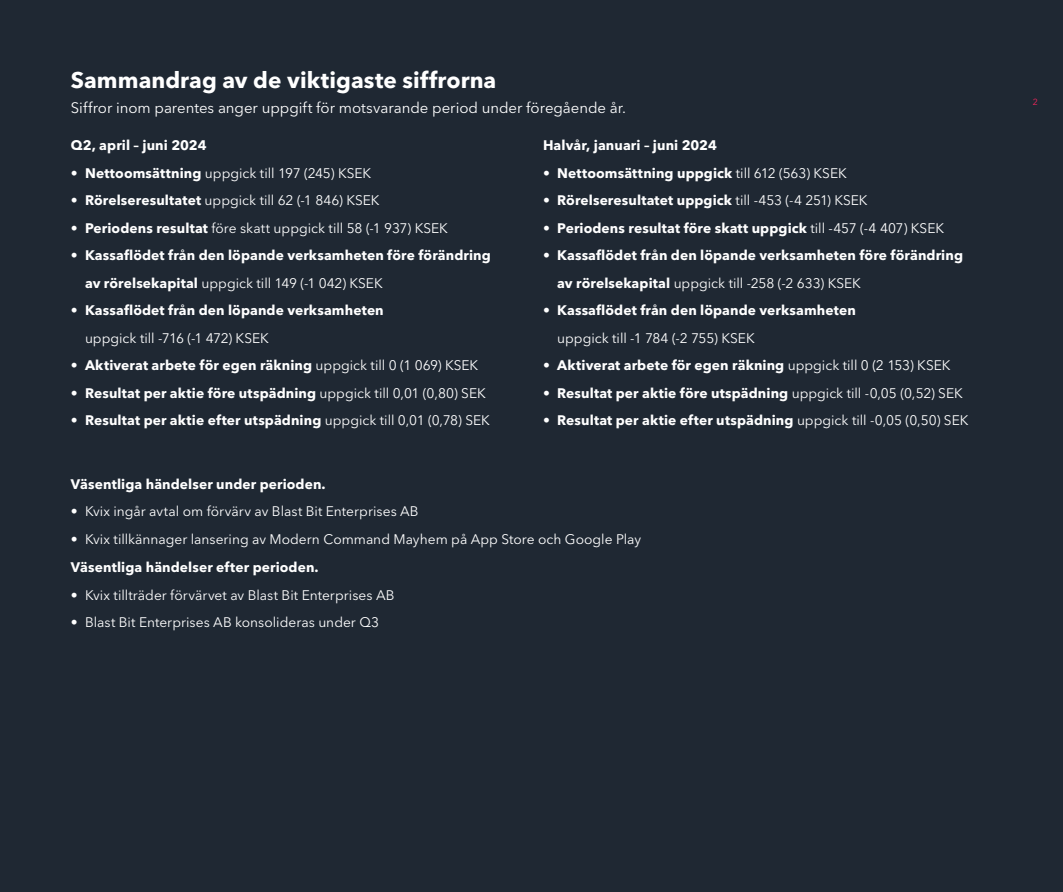
<style>
.page{position:relative;width:1063px;height:892px;background:#fff}
.page>*{position:absolute;margin:0;border:0;box-sizing:border-box;transform-origin:0 0}
.A_H1_Red{font:700 22.5px "Avenir Next LT Pro";letter-spacing:.005em;color:#fff}
.A_H4_Reg{font:15px "Avenir Next LT Pro";letter-spacing:-.005em;color:#fff}
.A_H4_Reg-2{font:700 13.75px/27.5px "Avenir Next LT Pro";letter-spacing:.01em;color:#fff}
.t1{font:13.75px "Avenir Next LT Pro";color:#fff}
.H3_Neg_Bold{font:700 13.75px "Avenir Next LT Pro";letter-spacing:.005em;color:#fff}
.t2{font:8.75px "Avenir Next LT Pro";color:#fa255e}
.s1{font-weight:700}
.s2{font-weight:400}
</style>
<div class="page">
<div style="left:0;top:0;width:1063px;height:891px;background:#1f2833"></div>
<p class="A_H1_Red" style="left:71px;top:66px;width:427px">Sammandrag av de viktigaste siffrorna</p>
<p class="A_H4_Reg" style="left:71px;top:99px;width:557px">Siffror inom parentes anger uppgift för motsvarande period under föregående år.</p>
<p class="H3_Neg_Bold" style="left:71px;top:137px;width:137px">Q2, april – juni 2024</p>
<p class="t1" style="left:71px;top:164px;width:302px"><span class="s1">• Nettoomsättning</span> uppgick till 197 (245) KSEK</p>
<p class="t1" style="left:71px;top:192px;width:310px"><span class="s1">• Rörelseresultatet</span> uppgick till 62 (-1 846) KSEK</p>
<p class="t1" style="left:71px;top:219px;width:379px"><span class="s1">• Periodens resultat</span> före skatt uppgick till 58 (-1 937) KSEK</p>
<p class="A_H4_Reg-2" style="left:85px;top:241px;width:407px;text-indent:-14px">• Kassaflödet från den löpande verksamheten före förändring av rörelsekapital <span class="s2">uppgick till 149 (-1 042) KSEK</span></p>
<p class="A_H4_Reg-2" style="left:85px;top:296px;width:300px;text-indent:-14px">• Kassaflödet från den löpande verksamheten <span class="s2">uppgick till -716 (-1 472) KSEK</span></p>
<p class="A_H4_Reg-2" style="left:71px;top:351px;width:409px">• Aktiverat arbete för egen räkning <span class="s2">uppgick till 0 (1 069) KSEK</span></p>
<p class="A_H4_Reg-2" style="left:71px;top:379px;width:416px">• Resultat per aktie före utspädning <span class="s2">uppgick till 0,01 (0,80) SEK</span></p>
<p class="A_H4_Reg-2" style="left:71px;top:406px;width:420px">• Resultat per aktie efter utspädning <span class="s2">uppgick till 0,01 (0,78) SEK</span></p>
<p class="H3_Neg_Bold" style="left:543px;top:137px;width:176px">Halvår, januari – juni 2024</p>
<p class="A_H4_Reg-2" style="left:543px;top:159px;width:305px">• Nettoomsättning uppgick <span class="s2">till 612 (563) KSEK</span></p>
<p class="A_H4_Reg-2" style="left:543px;top:186px;width:326px">• Rörelseresultatet uppgick <span class="s2">till -453 (-4 251) KSEK</span></p>
<p class="A_H4_Reg-2" style="left:543px;top:214px;width:402px">• Periodens resultat före skatt uppgick <span class="s2">till -457 (-4 407) KSEK</span></p>
<p class="A_H4_Reg-2" style="left:557px;top:241px;width:407px;text-indent:-14px">• Kassaflödet från den löpande verksamheten före förändring av rörelsekapital <span class="s2">uppgick till -258 (-2 633) KSEK</span></p>
<p class="A_H4_Reg-2" style="left:557px;top:296px;width:300px;text-indent:-14px">• Kassaflödet från den löpande verksamheten <span class="s2">uppgick till -1 784 (-2 755) KSEK</span></p>
<p class="A_H4_Reg-2" style="left:543px;top:351px;width:409px">• Aktiverat arbete för egen räkning <span class="s2">uppgick till 0 (2 153) KSEK</span></p>
<p class="A_H4_Reg-2" style="left:543px;top:379px;width:421px">• Resultat per aktie före utspädning <span class="s2">uppgick till -0,05 (0,52) SEK</span></p>
<p class="A_H4_Reg-2" style="left:543px;top:406px;width:427px">• Resultat per aktie efter utspädning <span class="s2">uppgick till -0,05 (0,50) SEK</span></p>
<p class="A_H4_Reg-2" style="left:71px;top:469px;width:256px">Väsentliga händelser under perioden.</p>
<p class="t1" style="left:71px;top:503px;width:349px">• Kvix ingår avtal om förvärv av Blast Bit Enterprises AB</p>
<p class="t1" style="left:71px;top:530px;width:572px">• Kvix tillkännager lansering av Modern Command Mayhem på App Store och Google Play</p>
<p class="A_H4_Reg-2" style="left:71px;top:553px;width:249px">Väsentliga händelser efter perioden.</p>
<p class="t1" style="left:71px;top:586px;width:325px">• Kvix tillträder förvärvet av Blast Bit Enterprises AB</p>
<p class="t1" style="left:71px;top:614px;width:310px">• Blast Bit Enterprises AB konsolideras under Q3</p>
<p class="t2" style="left:1033px;top:97px;width:7px">2</p>
</div>
